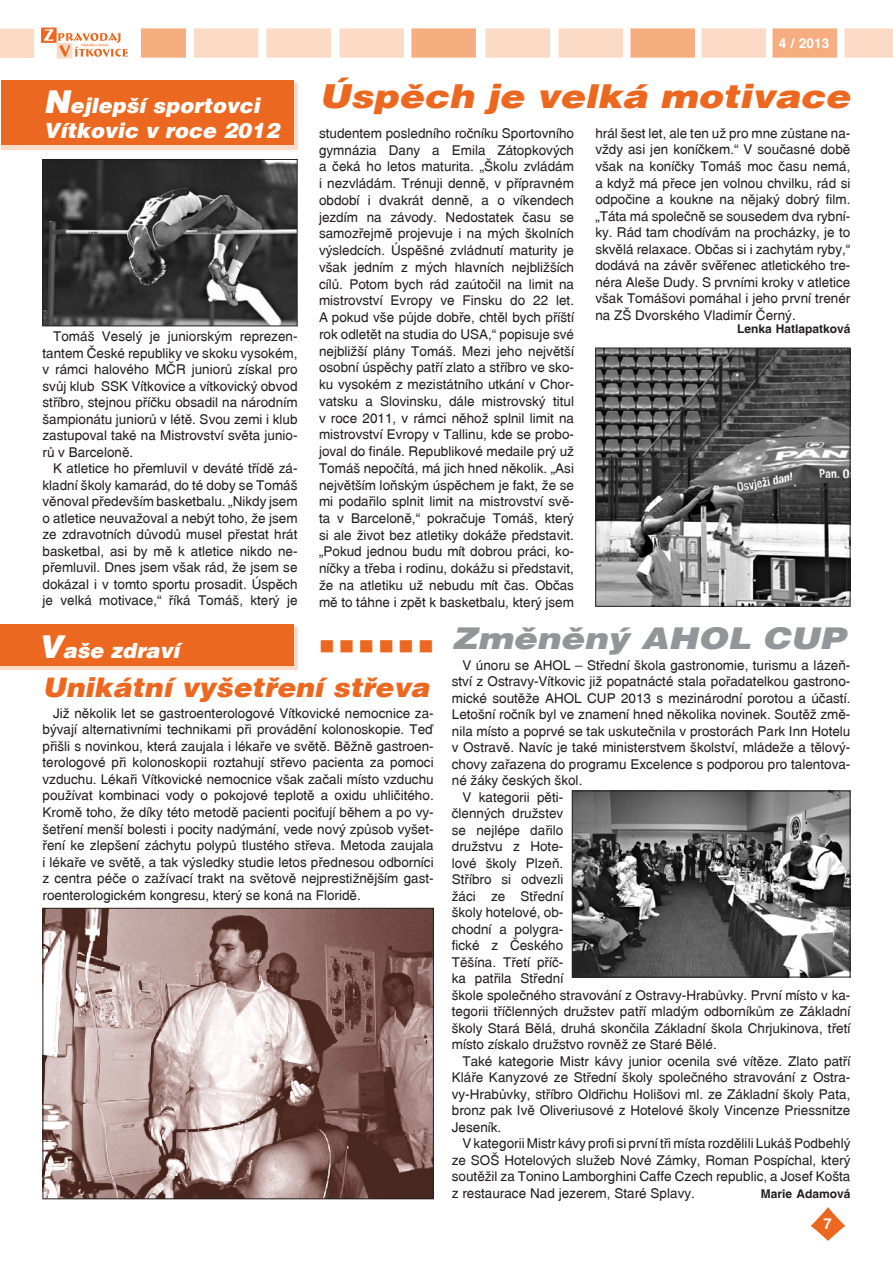
<style>
.page{position:relative;width:893px;height:1263px;background:#fff}
.page>*{position:absolute;margin:0;border:0;box-sizing:border-box;transform-origin:0 0}
.t1{font:italic 900 33px "Switzerland";color:#ec6820;scale:1.14 1}
.t2{font:italic 900 30px "Switzerland";color:#939598;scale:1.18 1}
.t3{font:italic 900 27px "Switzerland";color:#ec6820;scale:1.04 1}
.t4{font:italic 900 21px/25.2px "Switzerland";color:#fff}
.t5{font:700 15px "Switzerland";color:#fff}
.t6{font:13.5px/16.5px "Switzerland";color:#231f20;text-align:justify}
.t7{font:700 13.5px "Switzerland";color:#fff}
.t8{font:700 12px "Switzerland";color:#231f20}
.s1{font-size:31.5px}
.s2{color:#ec6820}
</style>
<div class="page">
<svg style="left:811px;top:1207px;width:34px;height:34px"></svg>
<div style="left:485px;top:28px;width:65px;height:30px;background:#fbdbc5"></div>
<div style="left:558px;top:28px;width:65px;height:30px;background:#fbdbc5"></div>
<div style="left:630px;top:28px;width:65px;height:30px;background:#f6ad7f"></div>
<div style="left:266px;top:28px;width:65px;height:30px;background:#fbdbc5"></div>
<div style="left:339px;top:28px;width:65px;height:30px;background:#fbdbc5"></div>
<div style="left:194px;top:28px;width:64px;height:30px;background:#fbdbc5"></div>
<div style="left:141px;top:28px;width:45px;height:30px;background:#f6ad7f"></div>
<div style="left:0;top:29px;width:34px;height:29px;background:#fbdbc5"></div>
<div style="left:411px;top:28px;width:65px;height:30px;background:#f6ad7f"></div>
<div style="left:701px;top:28px;width:65px;height:30px;background:#fbdbc5"></div>
<div style="left:772px;top:28px;width:65px;height:30px;background:#f6ad7f"></div>
<div style="left:844px;top:28px;width:49px;height:30px;background:#fbdbc5"></div>
<div style="left:41px;top:27px;width:16px;height:16px;background:#ec6820"></div>
<div style="left:57px;top:43px;width:15px;height:16px;background:#fbdbc5"></div>
<svg style="left:44px;top:29px;width:84px;height:28px"></svg>
<div style="left:1px;top:84px;width:297px;height:66px;background:#fbdbc5"></div>
<div style="left:1px;top:81px;width:292px;height:64px;background:#ec6820"></div>
<img style="left:45px;top:910px;width:387px;height:287px">
<div style="left:43px;top:908px;width:391px;height:291px;border:1px solid #231f20"></div>
<div style="left:0;top:627px;width:298px;height:42px;background:#fbdbc5"></div>
<div style="left:0;top:624px;width:293px;height:42px;background:#ec6820"></div>
<img style="left:574px;top:793px;width:274px;height:182px">
<div style="left:572px;top:791px;width:278px;height:186px;border:1px solid #231f20"></div>
<img style="left:45px;top:161px;width:251px;height:163px">
<div style="left:43px;top:159px;width:255px;height:167px;border:1px solid #231f20"></div>
<img style="left:597px;top:350px;width:251px;height:255px">
<div style="left:595px;top:348px;width:255px;height:259px;border:1px solid #231f20"></div>
<h3 class="t4" style="left:44px;top:94px;width:237px"><span class="s1">N</span>ejlepší sportovci<br>Vítkovic v roce 2012</h3>
<p class="t6" style="left:43px;top:328px;width:257px;text-indent:11px">Tomáš Veselý je juniorským reprezen&shy;tantem České republiky ve skoku vysokém, v rámci halového MČR juniorů získal pro svůj klub SSK Vítkovice a vítkovický obvod stříbro, stejnou příčku obsadil na národním šampionátu juniorů v létě. Svou zemi i klub zastupoval také na Mistrovství světa junio&shy;rů v Barceloně.</p>
<p class="t6" style="left:43px;top:460px;width:257px;text-indent:11px">K atletice ho přemluvil v deváté třídě zá&shy;kladní školy kamarád, do té doby se Tomáš věnoval především basketbalu. „Nikdy jsem o atletice neuvažoval a nebýt toho, že jsem ze zdravotních důvodů musel přestat hrát basketbal, asi by mě k atletice nikdo ne&shy;přemluvil. Dnes jsem však rád, že jsem se dokázal i v tomto sportu prosadit. Úspěch je velká motivace,“ říká Tomáš, který je</p>
<p class="t7" style="left:779px;top:35px;width:52px">4 / 2013</p>
<h1 class="t1" style="left:319px;top:76px;width:467px">Úspěch je velká motivace</h1>
<p class="t6" style="left:319px;top:125px;width:257px">studentem posledního ročníku Sportovního gymnázia Dany a Emila Zátopkových a čeká ho letos maturita. „Školu zvládám i nezvládám. Trénuji denně, v přípravném období i dvakrát denně, a o víkendech jezdím na závody. Nedostatek času se samozřejmě projevuje i na mých školních výsledcích. Úspěšné zvládnutí maturity je však jedním z mých hlavních nejbližších cílů. Potom bych rád zaútočil na limit na mistrovství Evropy ve Finsku do 22 let.<br>A pokud vše půjde dobře, chtěl bych příští rok odletět na studia do USA,“ popisuje své nejbližší plány Tomáš. Mezi jeho největší osobní úspěchy patří zlato a stříbro ve sko&shy;ku vysokém z mezistátního utkání v Chor&shy;vatsku a Slovinsku, dále mistrovský titul v roce 2011, v rámci něhož splnil limit na mistrovství Evropy v Tallinu, kde se probo&shy;joval do finále. Republikové medaile prý už Tomáš nepočítá, má jich hned několik. „Asi největším loňským úspěchem je fakt, že se mi podařilo splnit limit na mistrovství svě&shy;ta v Barceloně,“ pokračuje Tomáš, který si ale život bez atletiky dokáže představit. „Pokud jednou budu mít dobrou práci, ko&shy;níčky a třeba i rodinu, dokážu si představit, že na atletiku už nebudu mít čas. Občas mě to táhne i zpět k basketbalu, který jsem</p>
<p class="t6" style="left:595px;top:125px;width:257px">hrál šest let, ale ten už pro mne zůstane na&shy;vždy asi jen koníčkem.“ V současné době však na koníčky Tomáš moc času nemá, a když má přece jen volnou chvilku, rád si odpočine a koukne na nějaký dobrý film. „Táta má společně se sousedem dva rybní&shy;ky. Rád tam chodívám na procházky, je to skvělá relaxace. Občas si i zachytám ryby,“ dodává na závěr svěřenec atletického tre&shy;néra Aleše Dudy. S prvními kroky v atletice však Tomášovi pomáhal i jeho první trenér na ZŠ Dvorského Vladimír Černý.</p>
<p class="t8" style="left:737px;top:322px;width:115px">Lenka Hatlapatková</p>
<h2 class="t2" style="left:319px;top:620px;width:447px"><span class="s2">■</span> <span class="s2">■</span> <span class="s2">■</span> <span class="s2">■</span> <span class="s2">■</span> <span class="s2">■</span> Změněný AHOL CUP</h2>
<h3 class="t4" style="left:38px;top:639px;width:143px"><span class="s1">V</span>aše zdraví</h3>
<h3 class="t3" style="left:43px;top:671px;width:373px">Unikátní vyšetření střeva</h3>
<p class="t6" style="left:43px;top:705px;width:393px;text-indent:11px">Již několik let se gastroenterologové Vítkovické nemocnice za&shy;bývají alternativními technikami při provádění kolonoskopie. Teď přišli s novinkou, která zaujala i lékaře ve světě. Běžně gastroen&shy;terologové při kolonoskopii roztahují střevo pacienta za pomoci vzduchu. Lékaři Vítkovické nemocnice však začali místo vzduchu používat kombinaci vody o pokojové teplotě a oxidu uhličitého.<br>Kromě toho, že díky této metodě pacienti pociťují během a po vy&shy;šetření menší bolesti i pocity nadýmání, vede nový způsob vyšet&shy;ření ke zlepšení záchytu polypů tlustého střeva. Metoda zaujala i lékaře ve světě, a tak výsledky studie letos přednesou odborníci z centra péče o zažívací trakt na světově nejprestižnějším gast&shy;roenterologickém kongresu, který se koná na Floridě.</p>
<p class="t6" style="left:462px;top:656px;width:389px">V únoru se AHOL – Střední škola gastronomie, turismu a lázeň-</p>
<p class="t6" style="left:452px;top:673px;width:400px">ství z Ostravy-Vítkovic již popatnácté stala pořadatelkou gastrono-</p>
<p class="t6" style="left:452px;top:689px;width:400px">mické soutěže AHOL CUP 2013 s mezinárodní porotou a účastí.</p>
<p class="t6" style="left:452px;top:706px;width:400px">Letošní ročník byl ve znamení hned několika novinek. Soutěž změ-</p>
<p class="t6" style="left:452px;top:722px;width:400px">nila místo a poprvé se tak uskutečnila v prostorách Park Inn Hotelu</p>
<p class="t6" style="left:452px;top:739px;width:400px">v Ostravě. Navíc je také ministerstvem školství, mládeže a tělový-</p>
<p class="t6" style="left:452px;top:755px;width:400px">chovy zařazena do programu Excelence s podporou pro talentova-</p>
<p class="t6" style="left:452px;top:772px;width:132px">né žáky českých škol.</p>
<p class="t6" style="left:462px;top:788px;width:102px">V kategorii pěti-</p>
<p class="t6" style="left:452px;top:805px;width:113px">členných družstev</p>
<p class="t6" style="left:452px;top:821px;width:113px">se nejlépe dařilo</p>
<p class="t6" style="left:452px;top:838px;width:113px">družstvu z Hote-</p>
<p class="t6" style="left:452px;top:854px;width:113px">lové školy Plzeň.</p>
<p class="t6" style="left:452px;top:871px;width:113px">Stříbro si odvezli</p>
<p class="t6" style="left:452px;top:887px;width:113px">žáci ze Střední</p>
<p class="t6" style="left:452px;top:904px;width:113px">školy hotelové, ob-</p>
<p class="t6" style="left:452px;top:920px;width:113px">chodní a polygra-</p>
<p class="t6" style="left:452px;top:937px;width:113px">fické z Českého</p>
<p class="t6" style="left:452px;top:953px;width:113px">Těšína. Třetí příč-</p>
<p class="t6" style="left:452px;top:970px;width:113px">ka patřila Střední</p>
<p class="t6" style="left:452px;top:986px;width:400px">škole společného stravování z Ostravy-Hrabůvky. První místo v ka-</p>
<p class="t6" style="left:452px;top:1003px;width:400px">tegorii tříčlenných družstev patří mladým odborníkům ze Základní</p>
<p class="t6" style="left:452px;top:1019px;width:400px">školy Stará Bělá, druhá skončila Základní škola Chrjukinova, třetí</p>
<p class="t6" style="left:452px;top:1036px;width:266px">místo získalo družstvo rovněž ze Staré Bělé.</p>
<p class="t6" style="left:462px;top:1052px;width:389px">Také kategorie Mistr kávy junior ocenila své vítěze. Zlato patří</p>
<p class="t6" style="left:452px;top:1069px;width:400px">Kláře Kanyzové ze Střední školy společného stravování z Ostra-</p>
<p class="t6" style="left:452px;top:1085px;width:400px">vy-Hrabůvky, stříbro Oldřichu Holišovi ml. ze Základní školy Pata,</p>
<p class="t6" style="left:452px;top:1102px;width:400px">bronz pak Ivě Oliveriusové z Hotelové školy Vincenze Priessnitze</p>
<p class="t6" style="left:452px;top:1118px;width:51px">Jeseník.</p>
<p class="t6" style="left:462px;top:1135px;width:389px">V kategorii Mistr kávy profi si první tři místa rozdělili Lukáš Podbehlý</p>
<p class="t6" style="left:452px;top:1151px;width:400px">ze SOŠ Hotelových služeb Nové Zámky, Roman Pospíchal, který</p>
<p class="t6" style="left:452px;top:1168px;width:400px">soutěžil za Tonino Lamborghini Caffe Czech republic, a Josef Košta</p>
<p class="t6" style="left:452px;top:1184px;width:245px">z restaurace Nad jezerem, Staré Splavy.</p>
<p class="t8" style="left:761px;top:1186px;width:91px">Marie Adamová</p>
<p class="t5" style="left:823px;top:1215px;width:10px">7</p>
</div>
